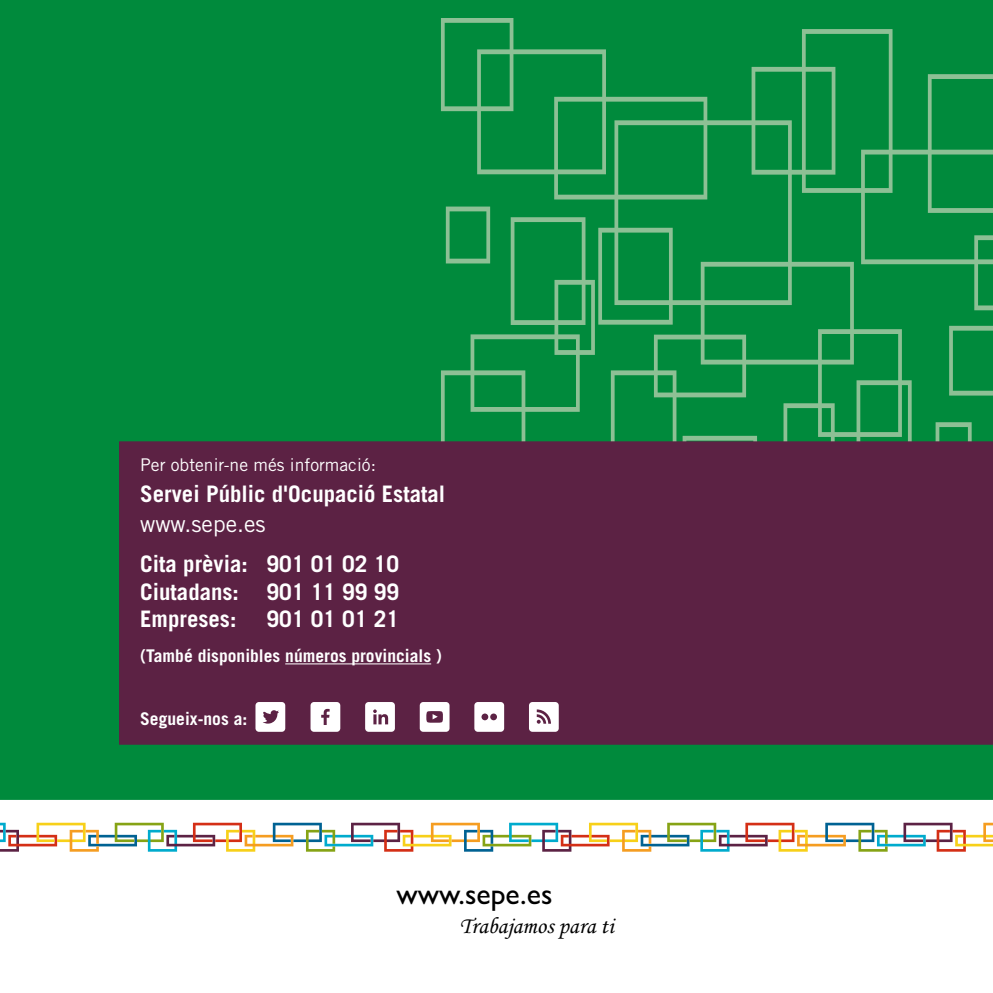
<style>
.page{position:relative;width:993px;height:993px;background:#fff}
.page>*{position:absolute;margin:0;border:0;box-sizing:border-box;transform-origin:0 0}
.t1{font:29.57px "Gill Sans";color:#000}
.t2{font:23.28px "Monotype Corsiva";color:#000}
.t3{font:700 22.75px/27.3px "Trade Gothic LT Std";color:#fff;text-align:justify}
.t4{font:22.75px "Trade Gothic LT Std";color:#fff}
.t5{font:700 17.5px "Trade Gothic LT Std";color:#fff}
.t6{font:17.5px "Trade Gothic LT Std";color:#fff}
</style>
<div class="page">
<div style="left:1px;top:1px;width:990px;height:797px;background:#008a3c"></div>
<svg style="left:441px;top:18px;width:551px;height:423px"></svg>
<svg style="left:0;top:822px;width:992px;height:29px"></svg>
<div style="left:120px;top:442px;width:872px;height:301px;background:#5c2244"></div>
<div style="left:119px;top:441px;width:873px;height:303px;border:2px solid #5c2244"></div>
<hr style="left:285px;top:663px;width:146px;height:1px;background:#fff">
<svg style="left:310px;top:702px;width:30px;height:29px"></svg>
<svg style="left:419px;top:702px;width:30px;height:29px"></svg>
<svg style="left:255px;top:702px;width:30px;height:29px"></svg>
<svg style="left:365px;top:702px;width:30px;height:29px"></svg>
<svg style="left:474px;top:702px;width:30px;height:29px"></svg>
<svg style="left:529px;top:702px;width:29px;height:29px"></svg>
<p class="t6" style="left:140px;top:454px;width:237px">Per obtenir-ne més informació:</p>
<p class="t3" style="left:140px;top:480px;width:306px">Servei Públic d'Ocupació Estatal</p>
<p class="t4" style="left:140px;top:510px;width:127px">www.sepe.es</p>
<p class="t3" style="left:140px;top:550px;width:260px">Cita prèvia: 901 01 02 10<br>Ciutadans: 901 11 99 99<br>Empreses:</p>
<p class="t3" style="left:266px;top:604px;width:134px">901 01 01 21</p>
<p class="t5" style="left:140px;top:645px;width:303px">(També disponibles números provincials )</p>
<p class="t5" style="left:140px;top:707px;width:108px">Segueix-nos a:</p>
<p class="t1" style="left:396px;top:876px;width:157px">www.sepe.es</p>
<p class="t2" style="left:459px;top:911px;width:156px">Trabajamos para ti</p>
</div>
